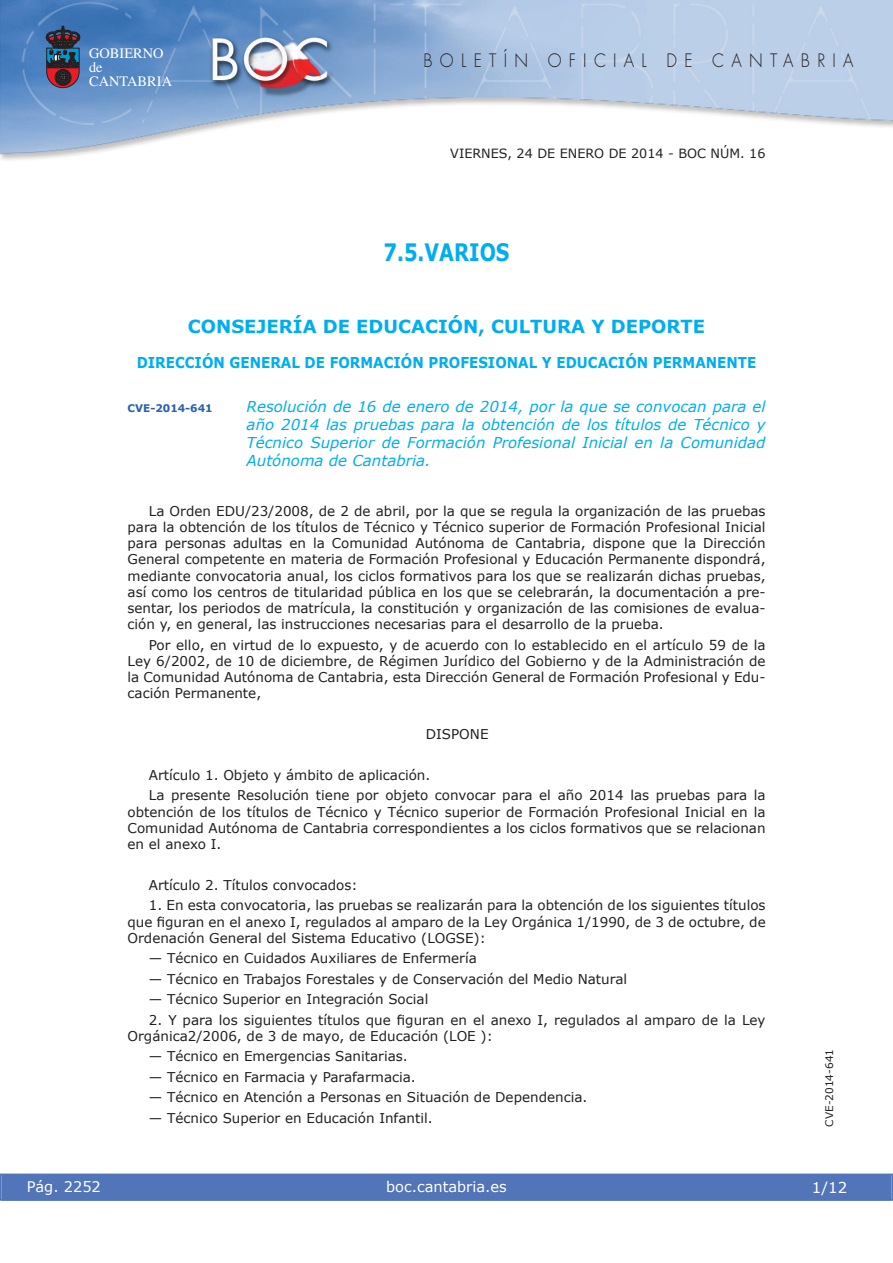
<style>
.page{position:relative;width:893px;height:1263px;background:#fff}
.page>*{position:absolute;margin:0;border:0;box-sizing:border-box;transform-origin:0 0}
.t1{font:700 24px "Verdana";color:#00aeef;scale:.8 1}
.t2{font:700 18px "Verdana";color:#00aeef}
.t3{font:300 18px "Futura";letter-spacing:.45em;color:#231f20;scale:.9 1}
.t4{font:italic 15px/18px "Verdana";color:#00aeef;text-align:justify}
.t5{font:700 15px "Verdana";color:#00aeef;scale:.9 1}
.t6{font:15px "Verdana";color:#fff}
.t7{font:14.55px "Verdana";color:#fff}
.t8{font:14.4px/14.1px "Times";color:#fff}
.t9{font:13.5px/16.2px "Verdana";color:#231f20;text-align:justify}
.t10{font:12.75px "Verdana";color:#231f20}
.t11{font:10.5px "Verdana";color:#231f20}
.t12{font:700 10.5px "Verdana";color:#2561ad}
</style>
<div class="page">
<img style="left:0;top:0;width:893px;height:161px">
<svg style="left:46px;top:26px;width:34px;height:62px;background:#464054"></svg>
<div style="left:1px;top:1174px;width:890px;height:27px;background:#5175b8"></div>
<div style="left:0;top:1174px;width:893px;height:27px;border:1px solid #5175b8"></div>
<p class="t8" style="left:89px;top:47px;width:85px">GOBIERNO de<br>CANTABRIA</p>
<h2 class="t3" style="left:423px;top:52px;width:479px">BOLETÍN OFICIAL DE CANTABRIA</h2>
<p class="t10" style="left:450px;top:145px;width:317px">VIERNES, 24 DE ENERO DE 2014 - BOC NÚM. 16</p>
<h1 class="t1" style="left:383px;top:237px;width:159px">7.5.VARIOS</h1>
<h2 class="t2" style="left:188px;top:315px;width:519px">CONSEJERÍA DE EDUCACIÓN, CULTURA Y DEPORTE</h2>
<p class="t5" style="left:137px;top:353px;width:690px">DIRECCIÓN GENERAL DE FORMACIÓN PROFESIONAL Y EDUCACIÓN PERMANENTE</p>
<p class="t12" style="left:128px;top:401px;width:87px">CVE-2014-641</p>
<p class="t4" style="left:247px;top:397px;width:520px">Resolución de 16 de enero de 2014, por la que se convocan para el año 2014 las pruebas para la obtención de los títulos de Técnico y Técnico Superior de Formación Profesional Inicial en la Comunidad Autónoma de Cantabria.</p>
<p class="t9" style="left:128px;top:502px;width:639px;text-indent:21px">La Orden EDU/23/2008, de 2 de abril, por la que se regula la organización de las pruebas para la obtención de los títulos de Técnico y Técnico superior de Formación Profesional Inicial para personas adultas en la Comunidad Autónoma de Cantabria, dispone que la Dirección General competente en materia de Formación Profesional y Educación Permanente dispondrá, mediante convocatoria anual, los ciclos formativos para los que se realizarán dichas pruebas, así como los centros de titularidad pública en los que se celebrarán, la documentación a pre&shy;sentar, los periodos de matrícula, la constitución y organización de las comisiones de evalua&shy;ción y, en general, las instrucciones necesarias para el desarrollo de la prueba.</p>
<p class="t9" style="left:128px;top:636px;width:639px;text-indent:21px">Por ello, en virtud de lo expuesto, y de acuerdo con lo establecido en el artículo 59 de la Ley 6/2002, de 10 de diciembre, de Régimen Jurídico del Gobierno y de la Administración de la Comunidad Autónoma de Cantabria, esta Dirección General de Formación Profesional y Edu&shy;cación Permanente,</p>
<p class="t9" style="left:426px;top:726px;width:64px">DISPONE</p>
<p class="t9" style="left:149px;top:764px;width:618px;line-height:20.4px">Artículo 1. Objeto y ámbito de aplicación.<br>La presente Resolución tiene por objeto convocar para el año 2014 las pruebas para la</p>
<p class="t9" style="left:128px;top:803px;width:639px">obtención de los títulos de Técnico y Técnico superior de Formación Profesional Inicial en la Comunidad Autónoma de Cantabria correspondientes a los ciclos formativos que se relacionan en el anexo I.</p>
<p class="t9" style="left:149px;top:876px;width:210px">Artículo 2. Títulos convocados:</p>
<p class="t9" style="left:128px;top:897px;width:640px;text-indent:21px">1. En esta convocatoria, las pruebas se realizarán para la obtención de los siguientes títulos que figuran en el anexo I, regulados al amparo de la Ley Orgánica 1/1990, de 3 de octubre, de Ordenación General del Sistema Educativo (LOGSE):</p>
<p class="t9" style="left:149px;top:950px;width:329px">— Técnico en Cuidados Auxiliares de Enfermería</p>
<p class="t9" style="left:149px;top:970px;width:480px">— Técnico en Trabajos Forestales y de Conservación del Medio Natural</p>
<p class="t9" style="left:149px;top:991px;width:281px">— Técnico Superior en Integración Social</p>
<p class="t9" style="left:128px;top:1011px;width:639px;text-indent:21px">2. Y para los siguientes títulos que figuran en el anexo I, regulados al amparo de la Ley<br>Orgánica2/2006, de 3 de mayo, de Educación (LOE ):</p>
<p class="t9" style="left:149px;top:1048px;width:260px">— Técnico en Emergencias Sanitarias.</p>
<p class="t9" style="left:149px;top:1068px;width:268px">— Técnico en Farmacia y Parafarmacia.</p>
<p class="t9" style="left:149px;top:1089px;width:440px">— Técnico en Atención a Personas en Situación de Dependencia.</p>
<p class="t9" style="left:149px;top:1109px;width:285px">— Técnico Superior en Educación Infantil.</p>
<p class="t11" style="left:823px;top:1127px;width:79px;rotate:-90deg">CVE-2014-641</p>
<p class="t7" style="left:27px;top:1177px;width:76px">Pág. 2252</p>
<p class="t7" style="left:386px;top:1178px;width:122px">boc.cantabria.es</p>
<p class="t6" style="left:812px;top:1178px;width:37px">1/12</p>
</div>
